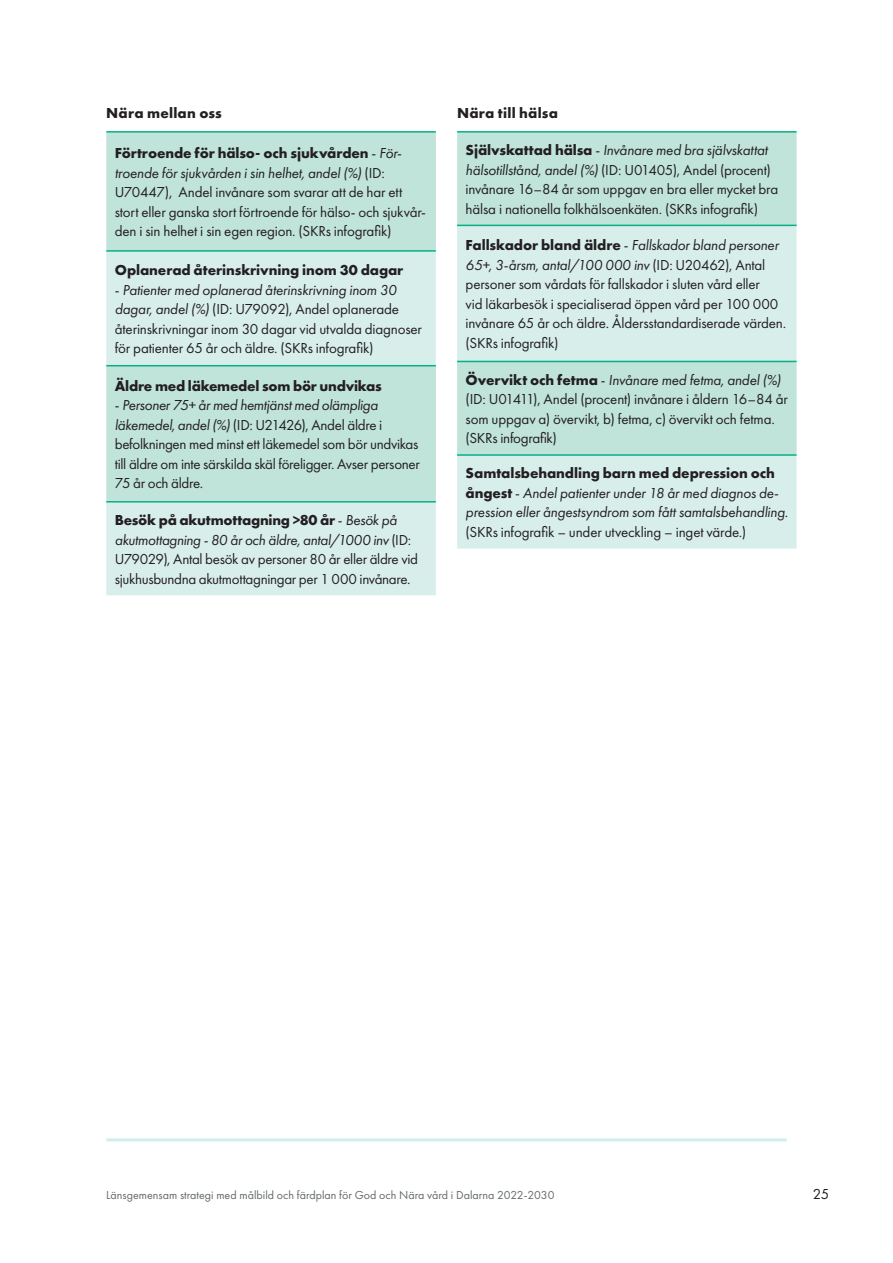
<style>
.page{position:relative;width:893px;height:1263px;background:#fff}
.page>*{position:absolute;margin:0;border:0;box-sizing:border-box;transform-origin:0 0}
.t1{font:15px/19.5px "Futura PT";letter-spacing:-.015em;color:#231f20}
.t2{font:italic 15px/19.5px "Futura PT";letter-spacing:-.01em;color:#231f20}
.t3{font:700 15px "Futura PT";letter-spacing:-.005em;color:#231f20}
.t4{font:700 15px "Futura PT";letter-spacing:.015em;color:#231f20}
.t5{font:12px "Futura PT";color:#64696b}
.s1{font-weight:700}
.s2{font-style:italic}
.s3{font-weight:700;font-style:normal}
.s4{font-style:normal}
</style>
<div class="page">
<hr style="left:106px;top:1138px;width:681px;height:3px;background:#d2edf0">
<div style="left:106px;top:133px;width:330px;height:117px;background:#c0e3da"></div>
<svg style="left:106px;top:252px;width:330px;height:343px;fill:#d8eeeb"></svg>
<hr style="left:106px;top:250px;width:330px;height:2px;background:#05b085">
<hr style="left:106px;top:365px;width:330px;height:1px;background:#05b085">
<hr style="left:106px;top:501px;width:330px;height:1px;background:#05b085">
<hr style="left:106px;top:131px;width:330px;height:2px;background:#05b085">
<div style="left:457px;top:133px;width:340px;height:92px;background:#c0e3da"></div>
<svg style="left:457px;top:226px;width:340px;height:323px;fill:#d8eeeb"></svg>
<hr style="left:457px;top:225px;width:340px;height:1px;background:#05b085">
<hr style="left:457px;top:361px;width:340px;height:1px;background:#05b085">
<hr style="left:457px;top:454px;width:340px;height:2px;background:#05b085">
<hr style="left:457px;top:131px;width:340px;height:2px;background:#05b085">
<p class="t4" style="left:106px;top:103px;width:117px">Nära mellan oss</p>
<p class="t1" style="left:115px;top:143px;width:313px"><span class="s1">Förtroende för hälso- och sjukvården</span> - <span class="s2">För&shy;troende för sjukvården i sin helhet, andel (%)</span> (ID:<br>U70447), Andel invånare som svarar att de har ett stort eller ganska stort förtroende för hälso- och sjukvår&shy;den i sin helhet i sin egen region. (SKRs infografik)</p>
<p class="t3" style="left:115px;top:260px;width:290px">Oplanerad återinskrivning inom 30 dagar</p>
<p class="t1" style="left:115px;top:280px;width:309px">- <span class="s2">Patienter med oplanerad återinskrivning inom 30 dagar, andel (%)</span> (ID: U79092), Andel oplanerade återinskrivningar inom 30 dagar vid utvalda diagnoser för patienter 65 år och äldre. (SKRs infografik)</p>
<p class="t3" style="left:115px;top:376px;width:269px">Äldre med läkemedel som bör undvikas</p>
<p class="t1" style="left:115px;top:395px;width:307px">- <span class="s2">Personer 75+ år med hemtjänst med olämpliga läkemedel, andel (%)</span> (ID: U21426), Andel äldre i befolkningen med minst ett läkemedel som bör undvikas till äldre om inte särskilda skäl föreligger. Avser personer 75 år och äldre.</p>
<p class="t1" style="left:115px;top:510px;width:305px"><span class="s1">Besök på akutmottagning &gt;80 år</span> - <span class="s2">Besök på akutmottagning - 80 år och äldre, antal/1000 inv</span> (ID:<br>U79029), Antal besök av personer 80 år eller äldre vid sjukhusbundna akutmottagningar per 1 000 invånare.</p>
<p class="t4" style="left:457px;top:103px;width:102px">Nära till hälsa</p>
<p class="t1" style="left:466px;top:140px;width:314px"><span class="s1">Självskattad hälsa</span> - <span class="s2">Invånare med bra självskattat hälsotillstånd, andel (%)</span> (ID: U01405), Andel (procent) invånare 16–84 år som uppgav en bra eller mycket bra hälsa i nationella folkhälsoenkäten. (SKRs infografik)</p>
<p class="t1" style="left:466px;top:236px;width:322px"><span class="s1">Fallskador bland äldre</span> - <span class="s2">Fallskador bland personer 65+, 3-årsm, antal/100 000 inv</span> (ID: U20462), Antal personer som vårdats för fallskador i sluten vård eller<br>vid läkarbesök i specialiserad öppen vård per 100 000 invånare 65 år och äldre. Åldersstandardiserade värden. (SKRs infografik)</p>
<p class="t1" style="left:466px;top:370px;width:324px"><span class="s1">Övervikt och fetma</span> - <span class="s2">Invånare med fetma, andel (%) </span>(ID: U01411), Andel (procent) invånare i åldern 16–84 år som uppgav a) övervikt, b) fetma, c) övervikt och fetma. (SKRs infografik)</p>
<p class="t2" style="left:466px;top:463px;width:324px"><span class="s3">Samtalsbehandling barn med depression och ångest</span> <span class="s4">-</span> Andel patienter under 18 år med diagnos de&shy;pression eller ångestsyndrom som fått samtalsbehandling.</p>
<p class="t1" style="left:466px;top:522px;width:282px">(SKRs infografik – under utveckling – inget värde.)</p>
<p class="t5" style="left:106px;top:1188px;width:450px">Länsgemensam strategi med målbild och färdplan för God och Nära vård i Dalarna 2022-2030</p>
<p class="t1" style="left:813px;top:1184px;width:18px">25</p>
</div>
